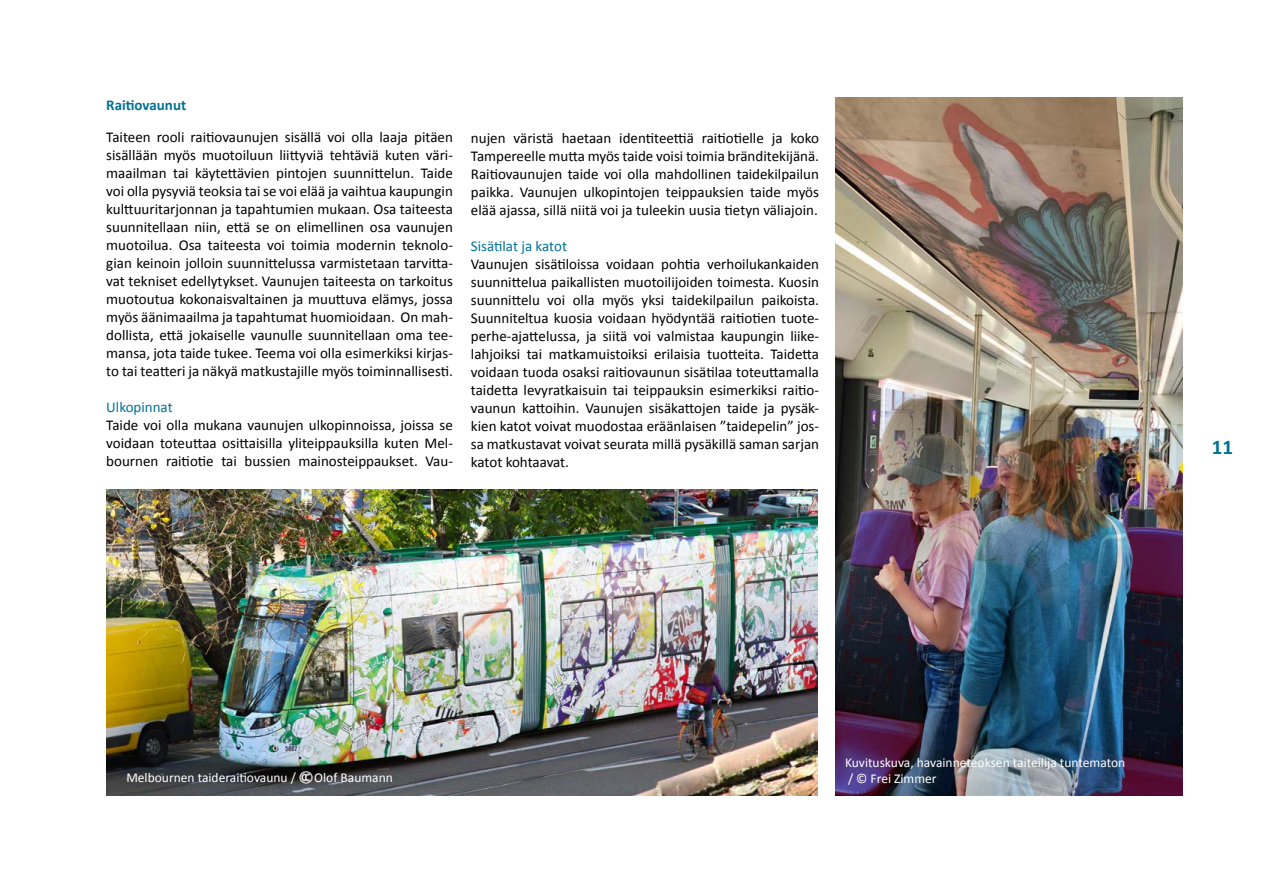
<style>
.page{position:relative;width:1263px;height:893px;background:#fff}
.page>*{position:absolute;margin:0;border:0;box-sizing:border-box;transform-origin:0 0}
.t1{font:700 21px "Calibri";color:#007296}
.t2{font:15px/18px "Calibri";color:#000;text-align:justify}
.t3{font:15px "Calibri";color:#007296}
.t4{font:700 15px "Calibri";color:#007296}
.t5{font:13.5px/16.2px "Calibri";color:#fff}
</style>
<div class="page">
<img style="left:106px;top:490px;width:711px;height:305px">
<img style="left:835px;top:98px;width:347px;height:697px">
<img style="left:299px;top:772px;width:14px;height:12px">
<p class="t4" style="left:106px;top:96px;width:81px">Raitiovaunut</p>
<p class="t2" style="left:106px;top:128px;width:348px">Taiteen rooli raitiovaunujen sisällä voi olla laaja pitäen sisällään myös muotoiluun liittyviä tehtäviä kuten väri&shy;maailman tai käytettävien pintojen suunnittelun. Taide voi olla pysyviä teoksia tai se voi elää ja vaihtua kaupungin kulttuuritarjonnan ja tapahtumien mukaan. Osa taiteesta suunnitellaan niin, että se on elimellinen osa vaunujen muotoilua. Osa taiteesta voi toimia modernin teknolo&shy;gian keinoin jolloin suunnittelussa varmistetaan tarvitta&shy;vat tekniset edellytykset. Vaunujen taiteesta on tarkoitus muotoutua kokonaisvaltainen ja muuttuva elämys, jossa myös äänimaailma ja tapahtumat huomioidaan. On mah&shy;dollista, että jokaiselle vaunulle suunnitellaan oma tee&shy;mansa, jota taide tukee. Teema voi olla esimerkiksi kirjas&shy;to tai teatteri ja näkyä matkustajille myös toiminnallisesti.</p>
<p class="t3" style="left:106px;top:398px;width:68px">Ulkopinnat</p>
<p class="t2" style="left:106px;top:416px;width:348px">Taide voi olla mukana vaunujen ulkopinnoissa, joissa se voidaan toteuttaa osittaisilla yliteippauksilla kuten Mel&shy;bournen raitiotie tai bussien mainosteippaukset. Vau-</p>
<p class="t2" style="left:471px;top:128px;width:350px">nujen väristä haetaan identiteettiä raitiotielle ja koko Tampereelle mutta myös taide voisi toimia bränditekijänä.<br>Raitiovaunujen taide voi olla mahdollinen taidekilpailun paikka. Vaunujen ulkopintojen teippauksien taide myös elää ajassa, sillä niitä voi ja tuleekin uusia tietyn väliajoin.</p>
<p class="t3" style="left:471px;top:237px;width:98px">Sisätilat ja katot</p>
<p class="t2" style="left:471px;top:254px;width:350px">Vaunujen sisätiloissa voidaan pohtia verhoilukankaiden suunnittelua paikallisten muotoilijoiden toimesta. Kuosin suunnittelu voi olla myös yksi taidekilpailun paikoista.<br>Suunniteltua kuosia voidaan hyödyntää raitiotien tuote&shy;perhe-ajattelussa, ja siitä voi valmistaa kaupungin liike&shy;lahjoiksi tai matkamuistoiksi erilaisia tuotteita. Taidetta voidaan tuoda osaksi raitiovaunun sisätilaa toteuttamalla taidetta levyratkaisuin tai teippauksin esimerkiksi raitio&shy;vaunun kattoihin. Vaunujen sisäkattojen taide ja pysäk&shy;kien katot voivat muodostaa eräänlaisen ”taidepelin” jos&shy;sa matkustavat voivat seurata millä pysäkillä saman sarjan katot kohtaavat.</p>
<h1 class="t1" style="left:1212px;top:434px;width:23px">11</h1>
<p class="t5" style="left:126px;top:769px;width:171px">Melbournen taideraitiovaunu /</p>
<p class="t5" style="left:314px;top:769px;width:80px">Olof Baumann</p>
<p class="t5" style="left:845px;top:753px;width:282px">Kuvituskuva, havainneteoksen taiteilija tuntematon / © Frei Zimmer</p>
</div>
